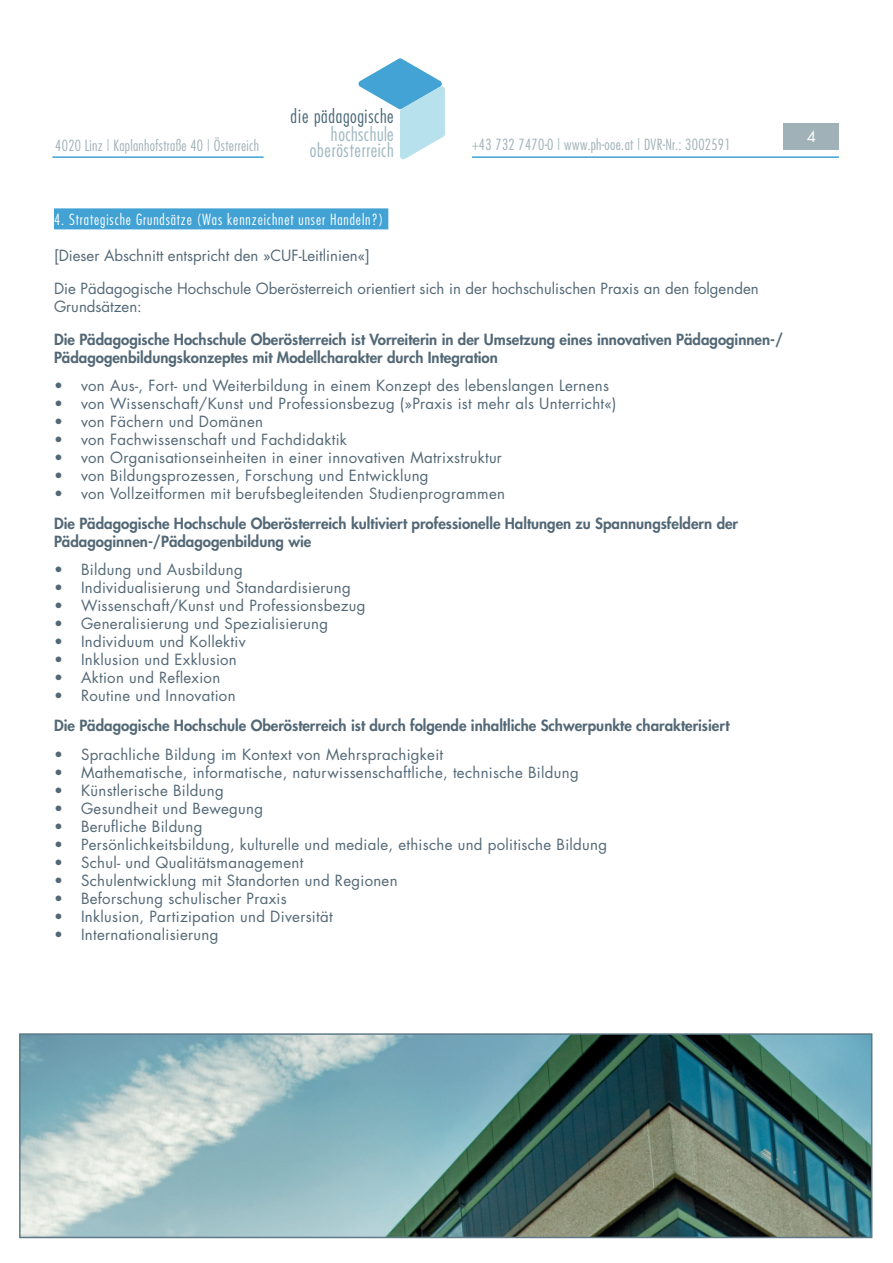
<style>
.page{position:relative;width:893px;height:1263px;background:#fff}
.page>*{position:absolute;margin:0;border:0;box-sizing:border-box;transform-origin:0 0}
.t1{font:300 condensed 18.75px/16.4px "Futura";letter-spacing:.04em;color:#9eb7c0;text-align:right}
.t2{font:300 condensed 18.75px "Futura";letter-spacing:.04em;color:#4a6978}
.t3{font:15px "Futura";letter-spacing:.02em;color:#536876}
.t4{font:800 15px/18px "Futura";color:#536876}
.t5{font:15px/18px "Futura";color:#536876}
.t6{font:300 condensed 15px "Futura";letter-spacing:.02em;color:#a0b1b8}
.t7{font:300 condensed 15px "Futura";letter-spacing:.06em;color:#fff}
.t8{font:15px "Futura";color:#fff}
</style>
<div class="page">
<svg style="left:358px;top:58px;width:87px;height:102px"></svg>
<hr style="left:52px;top:156px;width:212px;height:2px;background:#42a2d4">
<hr style="left:472px;top:156px;width:367px;height:2px;background:#42a2d4">
<div style="left:784px;top:123px;width:55px;height:27px;background:#a0b1b8"></div>
<img style="left:22px;top:1036px;width:847px;height:199px">
<div style="left:19px;top:1033px;width:853px;height:205px;border:2px solid #5f7a86"></div>
<div style="left:54px;top:208px;width:334px;height:21px;background:#42a2d4"></div>
<p class="t2" style="left:290px;top:105px;width:105px">die pädagogische</p>
<p class="t1" style="left:310px;top:126px;width:86px">hochschule oberösterreich</p>
<p class="t8" style="left:807px;top:127px;width:11px">4</p>
<p class="t6" style="left:55px;top:136px;width:205px">4020 Linz | Kaplanhofstraße 40 | Österreich</p>
<p class="t6" style="left:472px;top:135px;width:260px">+43 732 7470-0 | www.ph-ooe.at | DVR-Nr.: 3002591</p>
<p class="t7" style="left:54px;top:210px;width:331px">4. Strategische Grundsätze (Was kennzeichnet unser Handeln?)</p>
<p class="t5" style="left:54px;top:246px;width:317px">[Dieser Abschnitt entspricht den »CUF-Leitlinien«]</p>
<p class="t5" style="left:54px;top:279px;width:706px">Die Pädagogische Hochschule Oberösterreich orientiert sich in der hochschulischen Praxis an den folgenden<br>Grundsätzen:</p>
<p class="t4" style="left:54px;top:330px;width:731px">Die Pädagogische Hochschule Oberösterreich ist Vorreiterin in der Umsetzung eines innovativen Pädagoginnen-/<br>Pädagogenbildungskonzeptes mit Modellcharakter durch Integration</p>
<p class="t3" style="left:54px;top:375px;width:557px">• von Aus-, Fort- und Weiterbildung in einem Konzept des lebenslangen Lernens</p>
<p class="t3" style="left:54px;top:393px;width:564px">• von Wissenschaft/Kunst und Professionsbezug (»Praxis ist mehr als Unterricht«)</p>
<p class="t3" style="left:54px;top:411px;width:211px">• von Fächern und Domänen</p>
<p class="t3" style="left:54px;top:429px;width:294px">• von Fachwissenschaft und Fachdidaktik</p>
<p class="t3" style="left:54px;top:447px;width:449px">• von Organisationseinheiten in einer innovativen Matrixstruktur</p>
<p class="t3" style="left:54px;top:465px;width:376px">• von Bildungsprozessen, Forschung und Entwicklung</p>
<p class="t3" style="left:54px;top:483px;width:452px">• von Vollzeitformen mit berufsbegleitenden Studienprogrammen</p>
<p class="t4" style="left:54px;top:514px;width:686px">Die Pädagogische Hochschule Oberösterreich kultiviert professionelle Haltungen zu Spannungsfeldern der<br>Pädagoginnen-/Pädagogenbildung wie</p>
<p class="t3" style="left:54px;top:560px;width:190px">• Bildung und Ausbildung</p>
<p class="t3" style="left:54px;top:578px;width:298px">• Individualisierung und Standardisierung</p>
<p class="t3" style="left:54px;top:596px;width:313px">• Wissenschaft/Kunst und Professionsbezug</p>
<p class="t3" style="left:54px;top:614px;width:276px">• Generalisierung und Spezialisierung</p>
<p class="t3" style="left:54px;top:632px;width:193px">• Individuum und Kollektiv</p>
<p class="t3" style="left:54px;top:650px;width:184px">• Inklusion und Exklusion</p>
<p class="t3" style="left:54px;top:668px;width:168px">• Aktion und Reflexion</p>
<p class="t3" style="left:54px;top:686px;width:183px">• Routine und Innovation</p>
<p class="t4" style="left:54px;top:717px;width:677px">Die Pädagogische Hochschule Oberösterreich ist durch folgende inhaltliche Schwerpunkte charakterisiert</p>
<p class="t3" style="left:54px;top:744px;width:391px">• Sprachliche Bildung im Kontext von Mehrsprachigkeit</p>
<p class="t3" style="left:54px;top:762px;width:526px">• Mathematische, informatische, naturwissenschaftliche, technische Bildung</p>
<p class="t3" style="left:54px;top:780px;width:171px">• Künstlerische Bildung</p>
<p class="t3" style="left:54px;top:798px;width:211px">• Gesundheit und Bewegung</p>
<p class="t3" style="left:54px;top:816px;width:150px">• Berufliche Bildung</p>
<p class="t3" style="left:54px;top:834px;width:555px">• Persönlichkeitsbildung, kulturelle und mediale, ethische und politische Bildung</p>
<p class="t3" style="left:54px;top:852px;width:251px">• Schul- und Qualitätsmanagement</p>
<p class="t3" style="left:54px;top:870px;width:345px">• Schulentwicklung mit Standorten und Regionen</p>
<p class="t3" style="left:54px;top:888px;width:234px">• Beforschung schulischer Praxis</p>
<p class="t3" style="left:54px;top:906px;width:280px">• Inklusion, Partizipation und Diversität</p>
<p class="t3" style="left:54px;top:924px;width:166px">• Internationalisierung</p>
</div>
